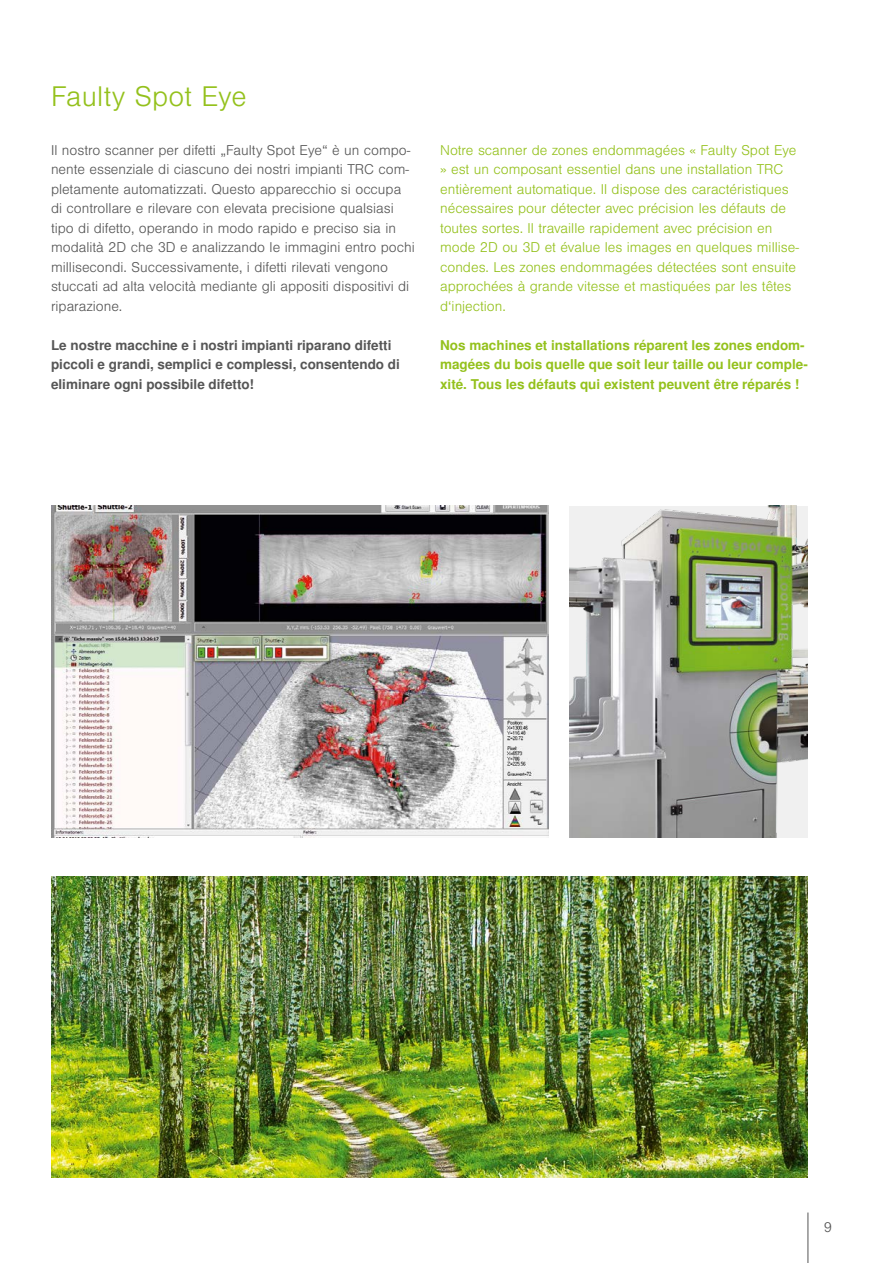
<style>
.page{position:relative;width:893px;height:1263px;background:#fff}
.page>*{position:absolute;margin:0;border:0;box-sizing:border-box;transform-origin:0 0}
.t1{font:300 27px "Nimbus San LOT";letter-spacing:.01em;color:#94c11c}
.t2{font:300 13.5px/19.5px "Nimbus San LOT";color:#565656}
.t3{font:300 13.5px/19.5px "Nimbus San LOT";color:#94c11c}
.t4{font:700 13.5px/19.5px "Nimbus San LOT";color:#94c11c}
.t5{font:700 13.5px/19.5px "Nimbus San LOT";color:#565656}
</style>
<div class="page">
<img style="left:570px;top:506px;width:238px;height:332px">
<img style="left:51px;top:506px;width:498px;height:332px">
<img style="left:51px;top:877px;width:757px;height:301px">
<hr style="left:808px;top:1212px;width:1px;height:51px;background:#565656">
<h1 class="t1" style="left:51px;top:81px;width:197px">Faulty Spot Eye</h1>
<p class="t2" style="left:51px;top:140px;width:365px">Il nostro scanner per difetti „Faulty Spot Eye“ è un compo&shy;nente essenziale di ciascuno dei nostri impianti TRC com&shy;pletamente automatizzati. Questo apparecchio si occupa di controllare e rilevare con elevata precisione qualsiasi tipo di difetto, operando in modo rapido e preciso sia in modalità 2D che 3D e analizzando le immagini entro pochi millisecondi. Successivamente, i difetti rilevati vengono stuccati ad alta velocità mediante gli appositi dispositivi di riparazione.</p>
<p class="t5" style="left:51px;top:336px;width:350px">Le nostre macchine e i nostri impianti riparano difetti piccoli e grandi, semplici e complessi, consentendo di eliminare ogni possibile difetto!</p>
<p class="t3" style="left:440px;top:140px;width:360px">Notre scanner de zones endommagées « Faulty Spot Eye » est un composant essentiel dans une installation TRC entièrement automatique. Il dispose des caractéristiques nécessaires pour détecter avec précision les défauts de toutes sortes. Il travaille rapidement avec précision en mode 2D ou 3D et évalue les images en quelques millise&shy;condes. Les zones endommagées détectées sont ensuite approchées à grande vitesse et mastiquées par les têtes d‘injection.</p>
<p class="t4" style="left:440px;top:336px;width:369px">Nos machines et installations réparent les zones endom&shy;magées du bois quelle que soit leur taille ou leur comple&shy;xité. Tous les défauts qui existent peuvent être réparés !</p>
<p class="t2" style="left:824px;top:1218px;width:10px">9</p>
</div>
